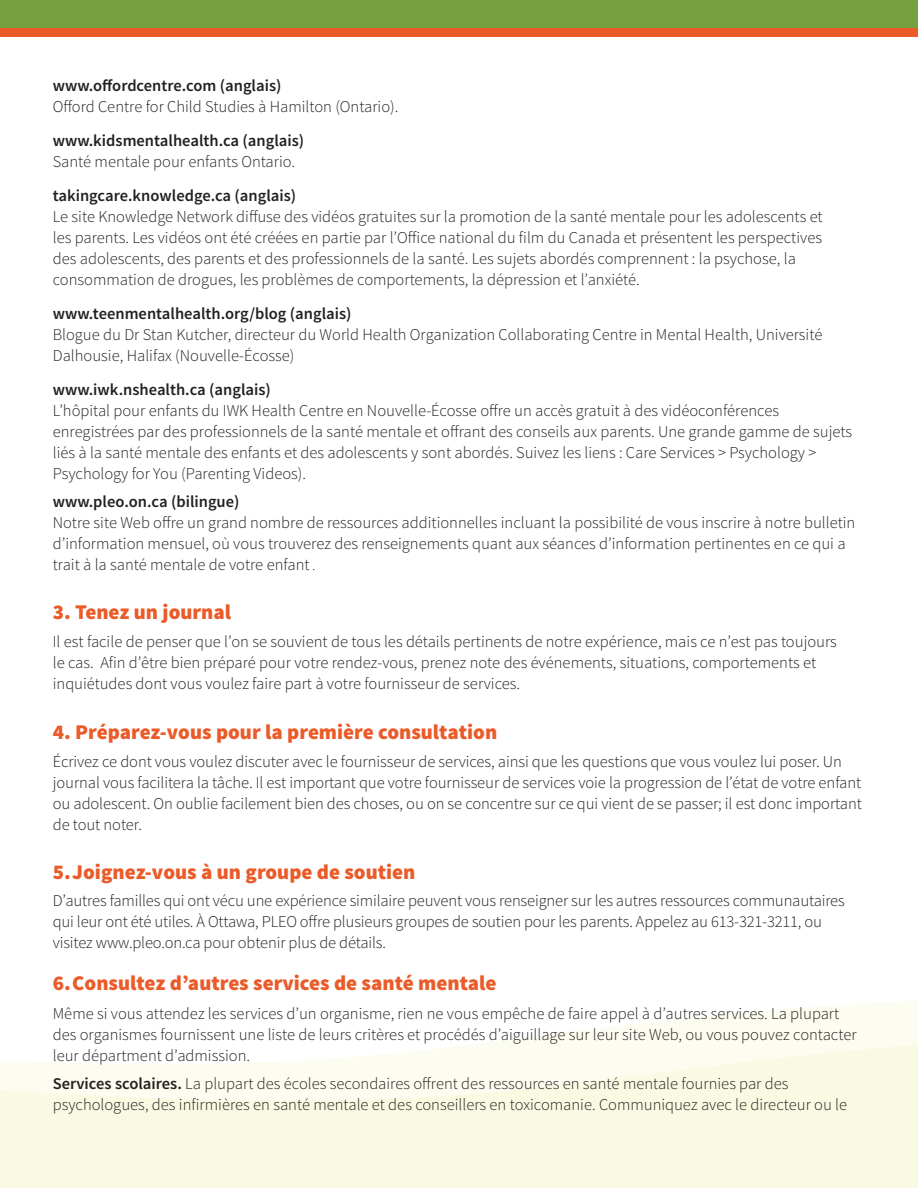
<style>
.page{position:relative;width:918px;height:1188px;background:#fff}
.page>*{position:absolute;margin:0;border:0;box-sizing:border-box;transform-origin:0 0}
.Free_Form{font:900 21px "Source Sans Pro";color:#eb5b29}
.Free_Form-2{font:300 16.5px/21px "Source Sans Pro";color:#231f20}
.Free_Form-3{font:600 16.5px/21px "Source Sans Pro";color:#231f20}
.s1{font-weight:600}
.s2{font-weight:300}
.s3{font-size:13.5px}
</style>
<div class="page">
<svg style="left:0;top:1004px;width:918px;height:184px;fill:#fafae2"></svg>
<div style="left:0;top:0;width:918px;height:28px;background:#74a03f"></div>
<div style="left:0;top:28px;width:918px;height:8px;background:#eb5b29"></div>
<p class="Free_Form-2" style="left:53px;top:75px;width:347px"><span class="s1">www.offordcentre.com (anglais)<br></span>Offord Centre for Child Studies à Hamilton (Ontario).</p>
<p class="Free_Form-3" style="left:53px;top:131px;width:253px">www.kidsmentalhealth.ca (anglais)<br><span class="s2">Santé mentale pour enfants Ontario.</span></p>
<p class="Free_Form-2" style="left:53px;top:185px;width:771px"><span class="s1">takingcare.knowledge.ca (anglais)<br></span>Le site Knowledge Network diffuse des vidéos gratuites sur la promotion de la santé mentale pour les adolescents et les parents. Les vidéos ont été créées en partie par l’Office national du film du Canada et présentent les perspectives des adolescents, des parents et des professionnels de la santé. Les sujets abordés comprennent : la psychose, la consommation de drogues, les problèmes de comportements, la dépression et l’anxiété.</p>
<p class="Free_Form-2" style="left:53px;top:303px;width:771px"><span class="s1">www.teenmentalhealth.org/blog (anglais)<br></span>Blogue du Dr Stan Kutcher, directeur du World Health Organization Collaborating Centre in Mental Health, Université<br>Dalhousie, Halifax (Nouvelle-Écosse)</p>
<p class="Free_Form-2" style="left:53px;top:379px;width:801px"><span class="s1">www.iwk.nshealth.ca (anglais)<br></span>L’hôpital pour enfants du IWK Health Centre en Nouvelle-Écosse offre un accès gratuit à des vidéoconférences enregistrées par des professionnels de la santé mentale et offrant des conseils aux parents. Une grande gamme de sujets liés à la santé mentale des enfants et des adolescents y sont abordés. Suivez les liens : Care Services &gt; Psychology &gt; Psychology for You (Parenting Videos).</p>
<p class="Free_Form-2" style="left:53px;top:491px;width:804px"><span class="s1">www.pleo.on.ca (bilingue)<br></span>Notre site Web offre un grand nombre de ressources additionnelles incluant la possibilité de vous inscrire à notre bulletin d’information mensuel, où vous trouverez des renseignements quant aux séances d’information pertinentes en ce qui a trait à la santé mentale de votre enfant <span class="s3">.</span></p>
<p class="Free_Form" style="left:53px;top:598px;width:180px">3. Tenez un journal</p>
<p class="Free_Form-2" style="left:53px;top:632px;width:786px">Il est facile de penser que l’on se souvient de tous les détails pertinents de notre expérience, mais ce n’est pas toujours le cas. Afin d’être bien préparé pour votre rendez-vous, prenez note des événements, situations, comportements et inquiétudes dont vous voulez faire part à votre fournisseur de services.</p>
<p class="Free_Form" style="left:53px;top:719px;width:446px">4. Préparez-vous pour la première consultation</p>
<p class="Free_Form-2" style="left:53px;top:751px;width:811px">Écrivez ce dont vous voulez discuter avec le fournisseur de services, ainsi que les questions que vous voulez lui poser. Un journal vous facilitera la tâche. Il est important que votre fournisseur de services voie la progression de l’état de votre enfant ou adolescent. On oublie facilement bien des choses, ou on se concentre sur ce qui vient de se passer; il est donc important de tout noter.</p>
<p class="Free_Form" style="left:53px;top:858px;width:364px">5.Joignez-vous à un groupe de soutien</p>
<p class="Free_Form-2" style="left:53px;top:891px;width:794px">D’autres familles qui ont vécu une expérience similaire peuvent vous renseigner sur les autres ressources communautaires qui leur ont été utiles. À Ottawa, PLEO offre plusieurs groupes de soutien pour les parents. Appelez au 613-321-3211, ou visitez www.pleo.on.ca pour obtenir plus de détails.</p>
<p class="Free_Form" style="left:53px;top:970px;width:445px">6.Consultez d’autres services de santé mentale</p>
<p class="Free_Form-2" style="left:53px;top:1003px;width:805px">Même si vous attendez les services d’un organisme, rien ne vous empêche de faire appel à d’autres services. La plupart des organismes fournissent une liste de leurs critères et procédés d’aiguillage sur leur site Web, ou vous pouvez contacter leur départment d’admission.</p>
<p class="Free_Form-2" style="left:53px;top:1073px;width:796px"><span class="s1">Services scolaires.</span> La plupart des écoles secondaires offrent des ressources en santé mentale fournies par des psychologues, des infirmières en santé mentale et des conseillers en toxicomanie. Communiquez avec le directeur ou le</p>
</div>
